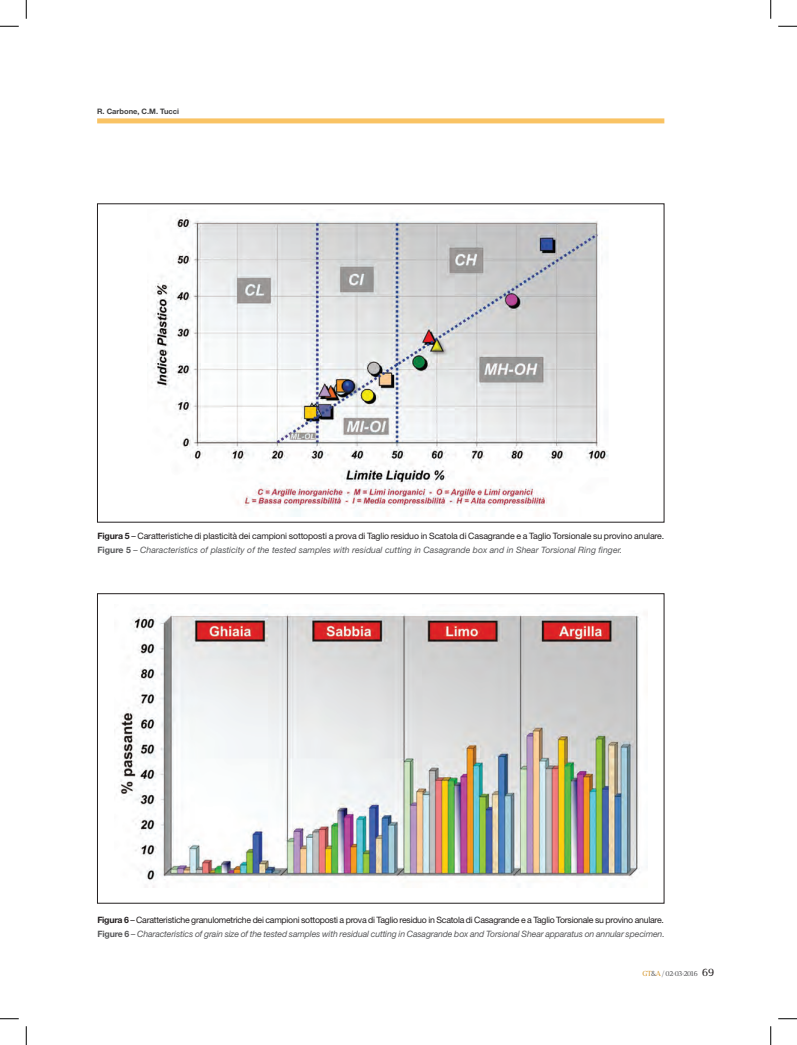
<style>
.page{position:relative;width:797px;height:1045px;background:#fff}
.page>*{position:absolute;margin:0;border:0;box-sizing:border-box;transform-origin:0 0}
.t1{font:8.75px/14px "Helvetica Neue LT Std";letter-spacing:-.03em;color:#231f20}
.t2{font:700 7.5px "Helvetica Neue LT Std";color:#3e3e3f}
.t3{font:7.5px "Periodico Display Lg";letter-spacing:-.05em;color:#57585a}
.s1{font-weight:700}
.s2{font-weight:700;color:#57585a}
.s3{font-style:italic;color:#57585a}
.s4{color:#d39429}
.s5{font-size:11.25px;color:#231f20}
</style>
<div class="page">
<div style="left:97px;top:118px;width:567px;height:5px;background:#f9c364"></div>
<img style="left:151px;top:214px;width:458px;height:302px">
<img style="left:114px;top:604px;width:526px;height:283px">
<svg style="left:0;top:25px;width:19px;height:2px"></svg>
<svg style="left:778px;top:25px;width:19px;height:2px"></svg>
<svg style="left:0;top:1018px;width:19px;height:1px"></svg>
<svg style="left:778px;top:1018px;width:19px;height:1px"></svg>
<svg style="left:25px;top:0;width:2px;height:19px"></svg>
<svg style="left:25px;top:1026px;width:2px;height:19px"></svg>
<svg style="left:770px;top:0;width:1px;height:19px"></svg>
<svg style="left:770px;top:1026px;width:1px;height:19px"></svg>
<p class="t2" style="left:97px;top:106px;width:83px">R. Carbone, C.M. Tucci</p>
<p class="t1" style="left:97px;top:529px;width:568px"><span class="s1">Figura 5</span> – Caratteristiche di plasticità dei campioni sottoposti a prova di Taglio residuo in Scatola di Casagrande e a Taglio Torsionale su provino anulare.<br><span class="s2">Figure 5</span> <span class="s3">– Characteristics of plasticity of the tested samples with residual cutting in Casagrande box and in Shear Torsional Ring finger.</span></p>
<p class="t1" style="left:97px;top:913px;width:569px"><span class="s1">Figura 6</span> – Caratteristiche granulometriche dei campioni sottoposti a prova di Taglio residuo in Scatola di Casagrande e a Taglio Torsionale su provino anulare.<br><span class="s2">Figure 6</span> <span class="s3">– Characteristics of grain size of the tested samples with residual cutting in Casagrande box and Torsional Shear apparatus on annular specimen.</span></p>
<p class="t3" style="left:642px;top:969px;width:73px"><span class="s4">GT</span>&amp;<span class="s4">A</span> / 02-03-2016 <span class="s5">69</span></p>
</div>
